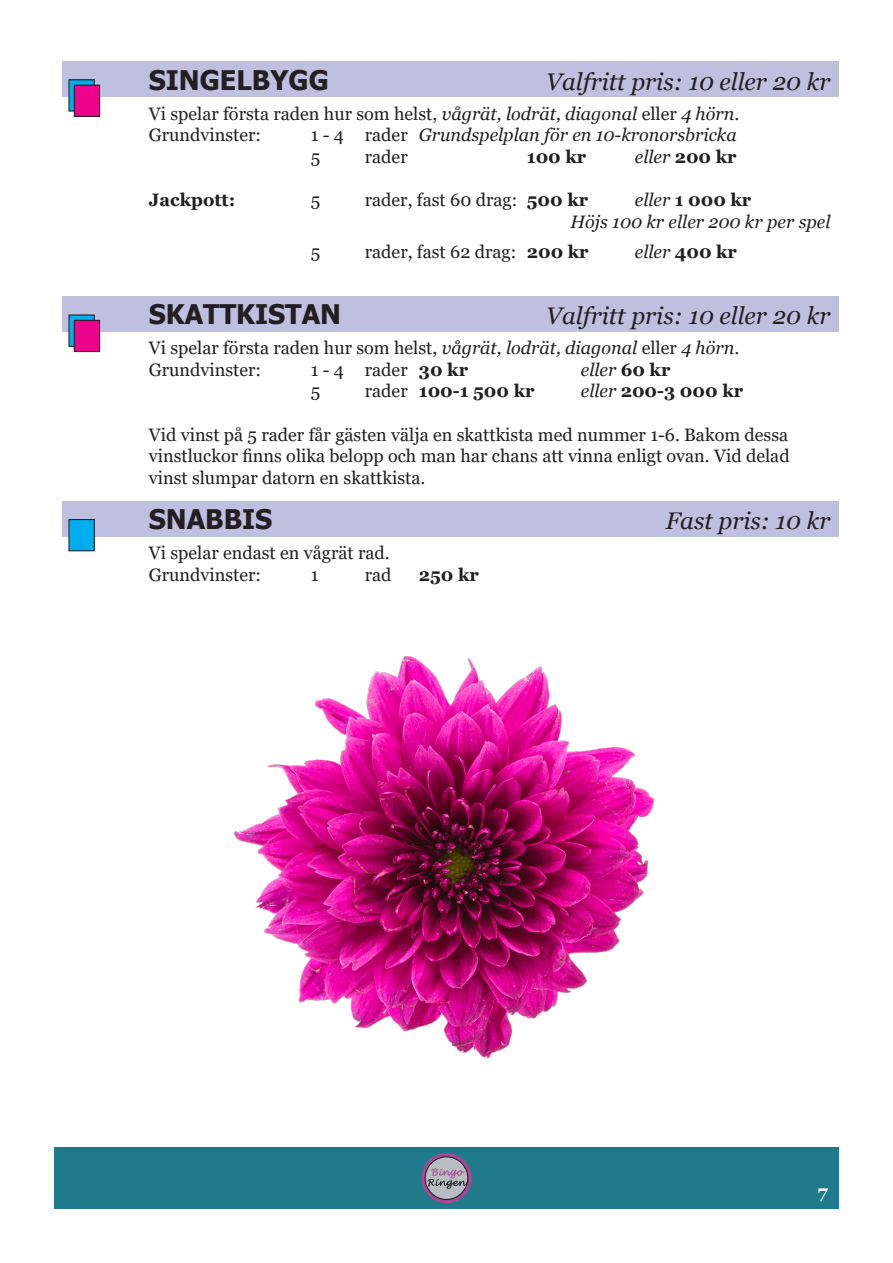
<style>
.page{position:relative;width:893px;height:1263px;background:#fff}
.page>*{position:absolute;margin:0;border:0;box-sizing:border-box;transform-origin:0 0}
.t1{font:700 27px "Tahoma";color:#231f20}
.t2{font:italic 24px "Georgia";color:#231f20}
.t3{font:18px/21.6px "Georgia";color:#231f20;text-align:justify}
.t4{font:italic 18px "Georgia";color:#231f20}
.t5{font:700 18px "Georgia";color:#231f20}
.t6{font:700 18px "Georgia";color:#fff}
.s1{font-style:italic}
.s2{font-style:normal}
.s3{font-weight:700;font-style:normal}
.s4{font-weight:700}
.s5{font-weight:400;font-style:italic}
.s6{font-weight:400}
</style>
<div class="page">
<div style="left:54px;top:1147px;width:785px;height:62px;background:#1f7a8c"></div>
<svg style="left:421px;top:1153px;width:51px;height:50px"></svg>
<svg style="left:425px;top:1156px;width:43px;height:44px;background:#948da0"></svg>
<div style="left:63px;top:62px;width:776px;height:35px;background:#bfbfdf"></div>
<div style="left:63px;top:297px;width:776px;height:35px;background:#bfbfdf"></div>
<svg style="left:70px;top:81px;width:23px;height:29px"></svg>
<svg style="left:70px;top:316px;width:23px;height:29px"></svg>
<div style="left:74px;top:85px;width:26px;height:31px;background:#ed028c"></div>
<div style="left:74px;top:85px;width:26px;height:32px;border:1px solid #231f20"></div>
<div style="left:74px;top:320px;width:26px;height:32px;background:#ed028c"></div>
<div style="left:74px;top:320px;width:26px;height:32px;border:1px solid #231f20"></div>
<div style="left:63px;top:501px;width:776px;height:36px;background:#bfbfdf"></div>
<div style="left:69px;top:519px;width:25px;height:32px;background:#00aeef"></div>
<div style="left:68px;top:519px;width:27px;height:32px;border:1px solid #231f20"></div>
<img style="left:234px;top:656px;width:421px;height:403px">
<p class="t1" style="left:149px;top:61px;width:181px">SINGELBYGG</p>
<p class="t2" style="left:546px;top:66px;width:286px">Valfritt pris: 10 eller 20 kr</p>
<p class="t3" style="left:149px;top:103px;width:592px">Vi spelar första raden hur som helst, <span class="s1">vågrät, lodrät, diagonal</span> eller <span class="s1">4 hörn</span>.</p>
<p class="t3" style="left:149px;top:125px;width:114px">Grundvinster:</p>
<p class="t4" style="left:311px;top:124px;width:427px"><span class="s2">1 - 4 rader</span> Grundspelplan för en 10-kronorsbricka</p>
<p class="t3" style="left:311px;top:146px;width:11px">5</p>
<p class="t3" style="left:365px;top:146px;width:44px">rader</p>
<p class="t5" style="left:527px;top:145px;width:61px">100 kr</p>
<p class="t4" style="left:635px;top:145px;width:103px">eller <span class="s3">200 kr</span></p>
<p class="t5" style="left:149px;top:188px;width:88px">Jackpott:</p>
<p class="t3" style="left:311px;top:189px;width:11px">5</p>
<p class="t3" style="left:365px;top:189px;width:225px">rader, fast 60 drag: <span class="s4">500 kr</span></p>
<p class="t5" style="left:635px;top:188px;width:118px"><span class="s5">eller</span> 1 000 kr</p>
<p class="t4" style="left:571px;top:210px;width:261px">Höjs 100 kr eller 200 kr per spel</p>
<p class="t3" style="left:311px;top:241px;width:11px">5</p>
<p class="t3" style="left:365px;top:241px;width:225px">rader, fast 62 drag: <span class="s4">200 kr</span></p>
<p class="t4" style="left:635px;top:240px;width:104px">eller <span class="s3">400 kr</span></p>
<p class="t1" style="left:149px;top:295px;width:194px">SKATTKISTAN</p>
<p class="t2" style="left:546px;top:301px;width:286px">Valfritt pris: 10 eller 20 kr</p>
<p class="t3" style="left:149px;top:338px;width:592px">Vi spelar första raden hur som helst, <span class="s1">vågrät, lodrät, diagonal</span> eller <span class="s1">4 hörn</span>.</p>
<p class="t3" style="left:149px;top:359px;width:114px">Grundvinster:</p>
<p class="t3" style="left:311px;top:359px;width:159px">1 - 4 rader <span class="s4">30 kr</span></p>
<p class="t4" style="left:581px;top:358px;width:91px">eller <span class="s3">60 kr</span></p>
<p class="t3" style="left:311px;top:381px;width:11px">5</p>
<p class="t5" style="left:365px;top:380px;width:171px"><span class="s6">rader</span> 100-1 500 kr</p>
<p class="t5" style="left:581px;top:380px;width:164px"><span class="s5">eller</span> 200-3 000 kr</p>
<p class="t3" style="left:149px;top:424px;width:642px">Vid vinst på 5 rader får gästen välja en skattkista med nummer 1-6. Bakom dessa vinstluckor finns olika belopp och man har chans att vinna enligt ovan. Vid delad vinst slumpar datorn en skattkista.</p>
<p class="t1" style="left:149px;top:500px;width:125px">SNABBIS</p>
<p class="t2" style="left:666px;top:505px;width:166px">Fast pris: 10 kr</p>
<p class="t3" style="left:149px;top:542px;width:242px">Vi spelar endast en vågrät rad.<br>Grundvinster:</p>
<p class="t3" style="left:311px;top:564px;width:9px">1</p>
<p class="t3" style="left:365px;top:564px;width:28px">rad</p>
<p class="t5" style="left:419px;top:563px;width:61px">250 kr</p>
<p class="t6" style="left:818px;top:1180px;width:11px">7</p>
</div>
